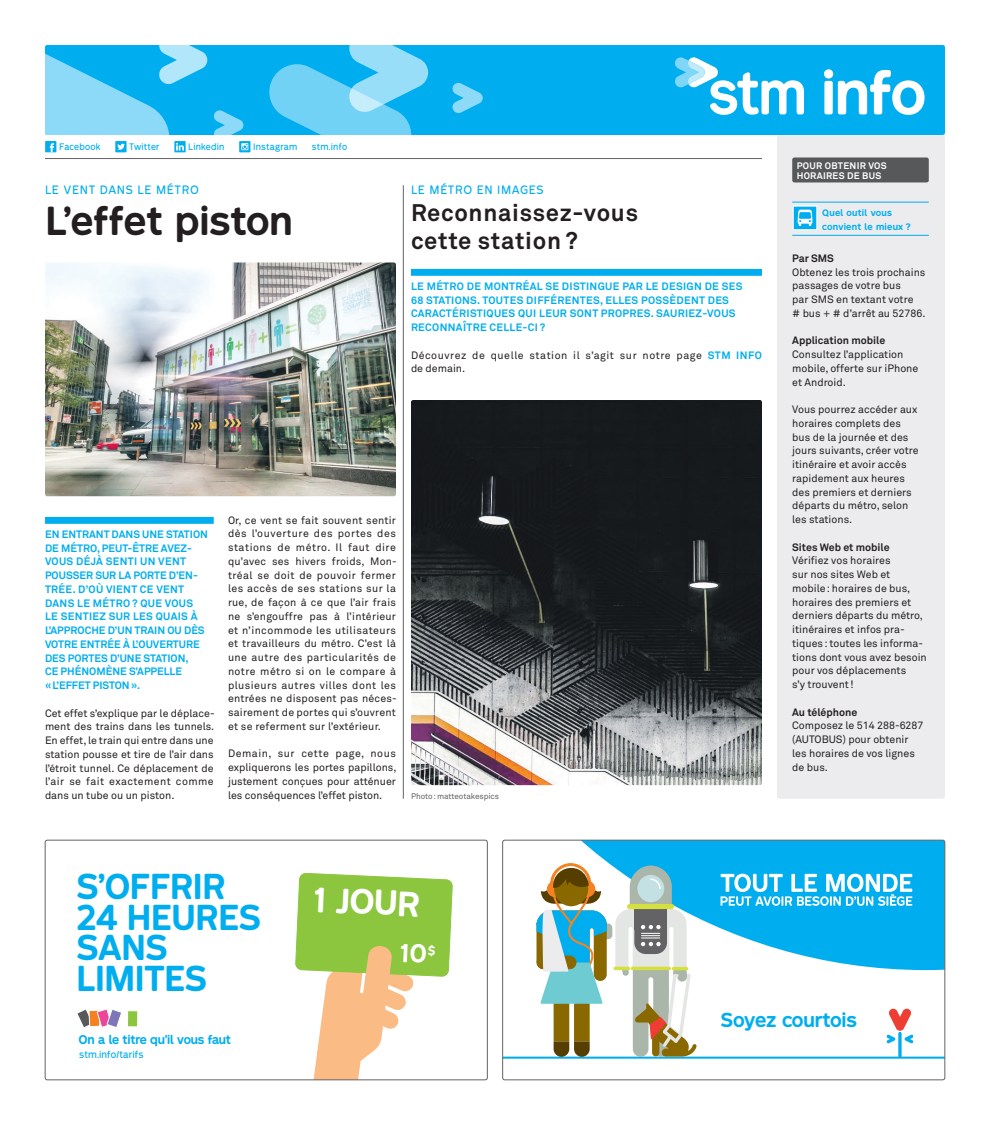
<style>
.page{position:relative;width:990px;height:1125px;background:#fff}
.page>*{position:absolute;margin:0;border:0;box-sizing:border-box;transform-origin:0 0}
.t1{font:700 57.25px "STM Montreal";color:#fff}
._0_-_Titre-1{font:700 37.5px "STM Montreal";color:#231f20}
.t2{font:700 33.38px/30.6px "STM Montreal";letter-spacing:-.03em;color:#00aeef}
.t3{font:700 32.62px "STM Montreal";color:#fff}
._0_-_Titre-2{font:700 23.75px/27.5px "Akkurat";letter-spacing:.03em;color:#231f20}
.t4{font:700 18.75px "STM Montreal";letter-spacing:-.01em;color:#00aeef}
.t5{font:700 11.75px "STM Montreal";letter-spacing:-.02em;color:#00aeef}
._0_-_SurTitre{font:11.25px "STM Montreal";letter-spacing:.05em;color:#00aeef}
._1_-_Texte{font:10.62px/13.8px "Akkurat";letter-spacing:.02em;color:#231f20;text-align:justify}
._3__Capsule__-_Texte{font:10.62px/13.8px "Akkurat";color:#231f20}
._1_-_Intro{font:700 10.62px/13.8px "Akkurat";color:#00aeef}
._1_-_Intro-2{font:700 10.62px/13.8px "Akkurat";letter-spacing:.025em;color:#00aeef}
._1_-_Texte-2{font:10.62px/13.8px "Akkurat";letter-spacing:.05em;color:#231f20}
._3__Capsule__-_Texte-2{font:700 10.62px "Akkurat";color:#231f20}
.t6{font:700 9.38px/10px "Akkurat";letter-spacing:.03em;color:#fff}
.t7{font:9.38px "STM Montreal";letter-spacing:.015em;color:#00aeef}
.t8{font:8.75px "STM Montreal";letter-spacing:.025em;color:#00aeef}
._1_-_Station_Métro{font:700 8.75px/13.8px "STM Montreal";letter-spacing:.025em;color:#00aeef}
._1_-_Vignette{font:8.12px "Akkurat";letter-spacing:-.01em;color:#636366}
.s1{font-weight:700;color:#00aeef}
</style>
<div class="page">
<svg style="left:582px;top:840px;width:363px;height:130px;fill:#00aeef"></svg>
<hr style="left:503px;top:1057px;width:442px;height:2px;background:#00aeef">
<svg style="left:721px;top:874px;width:191px;height:32px"></svg>
<svg style="left:886px;top:1008px;width:27px;height:36px"></svg>
<svg style="left:898px;top:1032px;width:4px;height:26px"></svg>
<div style="left:603px;top:928px;width:9px;height:7px;background:#abb6ab"></div>
<svg style="left:536px;top:861px;width:71px;height:196px"></svg>
<svg style="left:615px;top:866px;width:82px;height:191px"></svg>
<div style="left:502px;top:840px;width:443px;height:240px;border:1px solid #636366;border-radius:2px"></div>
<hr style="left:403px;top:185px;width:1px;height:614px;background:#636366">
<div style="left:207px;top:45px;width:738px;height:90px;background:#00aeef"></div>
<svg style="left:675px;top:57px;width:129px;height:58px"></svg>
<svg style="left:269px;top:45px;width:159px;height:90px;background:#54c8f4"></svg>
<svg style="left:453px;top:83px;width:30px;height:30px"></svg>
<svg style="left:214px;top:110px;width:29px;height:25px"></svg>
<svg style="left:45px;top:45px;width:162px;height:90px;background:#4bc5f3"></svg>
<svg style="left:77px;top:1009px;width:44px;height:18px"></svg>
<div style="left:128px;top:1011px;width:10px;height:16px;background:#8bc63e"></div>
<div style="left:127px;top:1010px;width:11px;height:17px;border:1px solid #fff"></div>
<div style="left:45px;top:840px;width:443px;height:240px;border:1px solid #636366;border-radius:2px"></div>
<div style="left:45px;top:141px;width:11px;height:11px;background:#00aeef"></div>
<svg style="left:50px;top:143px;width:4px;height:9px"></svg>
<div style="left:115px;top:141px;width:12px;height:11px;background:#00aeef"></div>
<svg style="left:117px;top:143px;width:8px;height:7px"></svg>
<div style="left:174px;top:141px;width:12px;height:11px;background:#00aeef"></div>
<svg style="left:176px;top:143px;width:8px;height:8px"></svg>
<svg style="left:239px;top:141px;width:11px;height:11px"></svg>
<svg style="left:241px;top:143px;width:7px;height:7px"></svg>
<hr style="left:45px;top:158px;width:717px;height:1px;background:#636366">
<div style="left:45px;top:517px;width:169px;height:7px;background:#00aeef"></div>
<img style="left:45px;top:262px;width:351px;height:234px">
<div style="left:411px;top:269px;width:351px;height:7px;background:#00aeef"></div>
<img style="left:411px;top:400px;width:351px;height:385px">
<div style="left:777px;top:135px;width:168px;height:664px;background:#ececee;border-radius:2px"></div>
<div style="left:792px;top:158px;width:137px;height:24px;background:#57585a;border-radius:2px"></div>
<hr style="left:792px;top:202px;width:137px;height:1px;background:#00aeef">
<hr style="left:792px;top:235px;width:137px;height:1px;background:#00aeef">
<svg style="left:793px;top:206px;width:24px;height:24px"></svg>
<div style="left:793px;top:206px;width:24px;height:24px;border:1px solid #fff"></div>
<svg style="left:798px;top:210px;width:14px;height:16px"></svg>
<svg style="left:295px;top:873px;width:158px;height:207px"></svg>
<p class="t8" style="left:59px;top:141px;width:43px">Facebook</p>
<p class="t8" style="left:129px;top:141px;width:32px">Twitter</p>
<p class="t8" style="left:188px;top:141px;width:38px">Linkedin</p>
<p class="t8" style="left:253px;top:141px;width:46px">Instagram</p>
<p class="t8" style="left:312px;top:141px;width:37px">stm.info</p>
<p class="_0_-_SurTitre" style="left:45px;top:182px;width:155px">LE VENT DANS LE MÉTRO</p>
<p class="_0_-_Titre-1" style="left:45px;top:197px;width:249px">L’effet piston</p>
<p class="_0_-_SurTitre" style="left:411px;top:182px;width:134px">LE MÉTRO EN IMAGES</p>
<p class="_0_-_Titre-2" style="left:411px;top:199px;width:229px">Reconnaissez-vous cette station ?</p>
<p class="_1_-_Intro-2" style="left:411px;top:279px;width:333px">LE MÉTRO DE MONTRÉAL SE DISTINGUE PAR LE DESIGN DE SES 68 STATIONS. TOUTES DIFFÉRENTES, ELLES POSSÈDENT DES CARACTÉRISTIQUES QUI LEUR SONT PROPRES. SAURIEZ-VOUS RECONNAÎTRE CELLE-CI ?</p>
<p class="_1_-_Texte-2" style="left:411px;top:348px;width:353px">Découvrez de quelle station il s’agit sur notre page <span class="s1">STM INFO </span>de demain.</p>
<p class="_1_-_Intro" style="left:45px;top:527px;width:165px">EN ENTRANT DANS UNE STATION<br>DE MÉTRO, PEUT-ÊTRE AVEZ-<br>VOUS DÉJÀ SENTI UN VENT<br>POUSSER SUR LA PORTE D’EN-<br>TRÉE. D’OÙ VIENT CE VENT<br>DANS LE MÉTRO ? QUE VOUS<br>LE SENTIEZ SUR LES QUAIS À<br>L’APPROCHE D’UN TRAIN OU DÈS<br>VOTRE ENTRÉE À L’OUVERTURE<br>DES PORTES D’UNE STATION,<br>CE PHÉNOMÈNE S’APPELLE «L’EFFET PISTON».</p>
<p class="_1_-_Texte" style="left:45px;top:706px;width:171px">Cet effet s’explique par le déplace&shy;ment des trains dans les tunnels.<br>En effet, le train qui entre dans une station pousse et tire de l’air dans l’étroit tunnel. Ce déplacement de l’air se fait exactement comme dans un tube ou un piston.</p>
<p class="_1_-_Texte" style="left:228px;top:513px;width:170px">Or, ce vent se fait souvent sentir dès l’ouverture des portes des stations de métro. Il faut dire qu’avec ses hivers froids, Mon&shy;tréal se doit de pouvoir fermer les accès de ses stations sur la rue, de façon à ce que l’air frais ne s’engouffre pas à l’intérieur et n’incommode les utilisateurs et travailleurs du métro. C’est là une autre des particularités de notre métro si on le compare à plusieurs autres villes dont les entrées ne disposent pas néces&shy;sairement de portes qui s’ouvrent et se referment sur l’extérieur.</p>
<p class="_1_-_Texte" style="left:228px;top:747px;width:170px">Demain, sur cette page, nous expliquerons les portes papillons, justement conçues pour atténuer les conséquences l’effet piston.</p>
<p class="_1_-_Vignette" style="left:411px;top:791px;width:90px">Photo: matteotakespics</p>
<p class="t2" style="left:76px;top:871px;width:186px">S’OFFRIR<br>24 HEURES<br>SANS<br>LIMITES</p>
<p class="t3" style="left:314px;top:879px;width:109px;rotate:3deg">1 JOUR</p>
<p class="t1" style="left:821px;top:57px;width:107px">info</p>
<p class="t6" style="left:797px;top:161px;width:91px">POUR OBTENIR VOS<br>HORAIRES DE BUS</p>
<p class="_1_-_Station_Métro" style="left:822px;top:205px;width:90px">Quel outil vous convient le mieux ?</p>
<p class="_3__Capsule__-_Texte-2" style="left:792px;top:251px;width:43px">Par SMS</p>
<p class="_3__Capsule__-_Texte" style="left:792px;top:265px;width:135px">Obtenez les trois prochains passages de votre bus<br>par SMS en textant votre<br># bus + # d’arrêt au 52786.</p>
<p class="_3__Capsule__-_Texte-2" style="left:792px;top:334px;width:95px">Application mobile</p>
<p class="_3__Capsule__-_Texte" style="left:792px;top:347px;width:128px">Consultez l’application mobile, offerte sur iPhone et Android.</p>
<p class="_3__Capsule__-_Texte" style="left:792px;top:402px;width:128px">Vous pourrez accéder aux horaires complets des bus de la journée et des jours suivants, créer votre itinéraire et avoir accès rapidement aux heures des premiers et derniers départs du métro, selon les stations.</p>
<p class="_3__Capsule__-_Texte-2" style="left:792px;top:540px;width:99px">Sites Web et mobile</p>
<p class="_3__Capsule__-_Texte" style="left:792px;top:554px;width:136px">Vérifiez vos horaires<br>sur nos sites Web et mobile: horaires de bus, horaires des premiers et derniers départs du métro, itinéraires et infos pra&shy;tiques: toutes les informa&shy;tions dont vous avez besoin pour vos déplacements<br>s’y trouvent!</p>
<p class="_3__Capsule__-_Texte-2" style="left:792px;top:705px;width:67px">Au téléphone</p>
<p class="_3__Capsule__-_Texte" style="left:792px;top:719px;width:133px">Composez le 514 288-6287 (AUTOBUS) pour obtenir les horaires de vos lignes de bus.</p>
<p class="t5" style="left:79px;top:1032px;width:154px">On a le titre qu’il vous faut</p>
<p class="t7" style="left:79px;top:1048px;width:66px">stm.info/tarifs</p>
<p class="t4" style="left:721px;top:1008px;width:138px">Soyez courtois</p>
</div>
